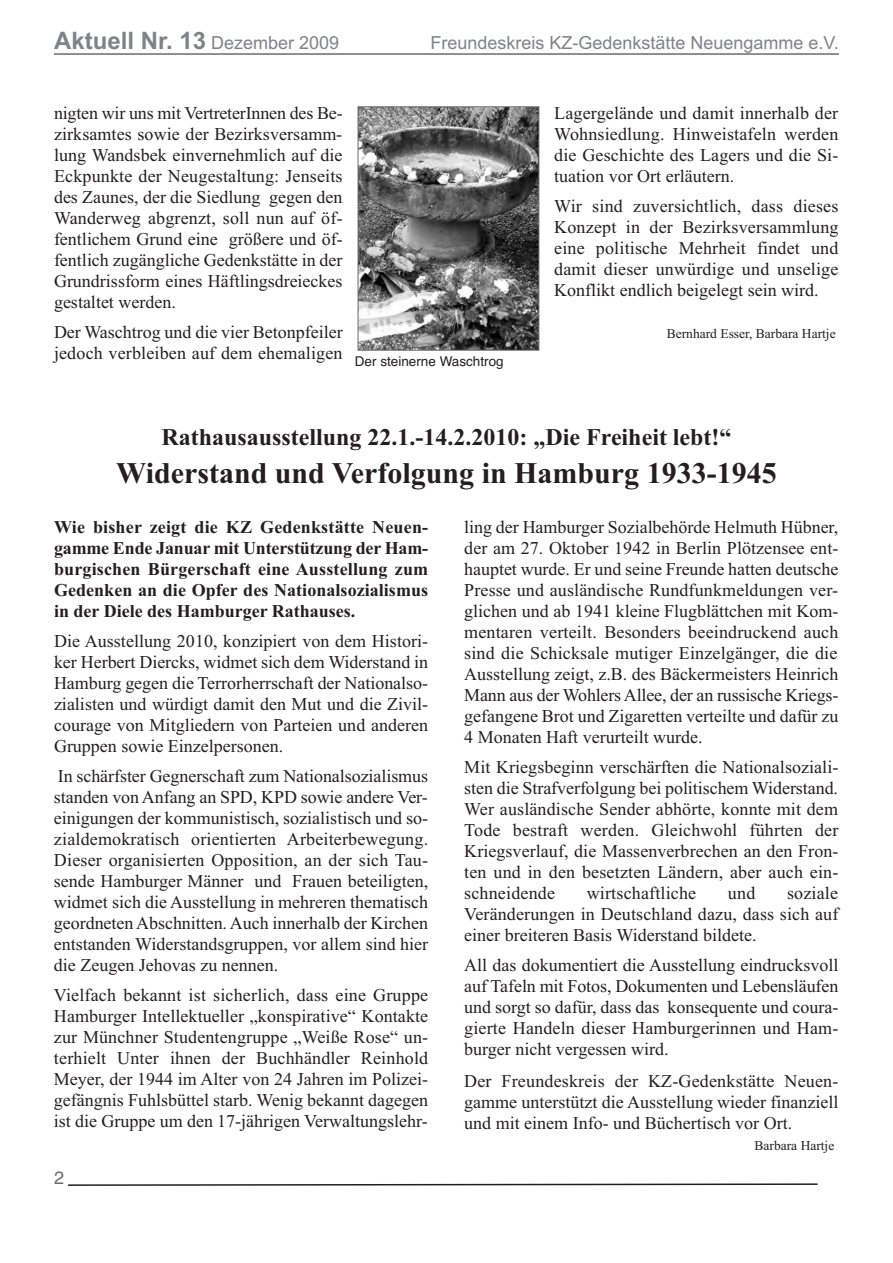
<style>
.page{position:relative;width:893px;height:1263px;background:#fff}
.page>*{position:absolute;margin:0;border:0;box-sizing:border-box;transform-origin:0 0}
.t1{font:700 30px "Times New Roman";color:#231f20}
.t2{font:700 24px "Times New Roman";color:#231f20}
.t3{font:700 24px "Arial";color:#808285}
.t4{font:18px/21px "Times New Roman";color:#231f20;text-align:justify}
.t5{font:700 18px/21px "Times New Roman";color:#231f20;text-align:justify}
.t6{font:18px "Arial";color:#808285}
.t7{font:18px "Helvetica";color:#6c6d70}
.t8{font:13.5px "Times New Roman";color:#231f20}
.t9{font:13.5px "Helvetica";color:#231f20}
.s1{font-weight:400;font-size:18px}
</style>
<div class="page">
<hr style="left:54px;top:54px;width:785px;height:1px;background:#231f20">
<svg style="left:68px;top:1183px;width:750px;height:3px"></svg>
<img style="left:360px;top:108px;width:177px;height:241px">
<div style="left:358px;top:106px;width:181px;height:245px;border:1px solid #6c6d70"></div>
<h2 class="t3" style="left:54px;top:27px;width:287px">Aktuell Nr. 13 <span class="s1">Dezember 2009</span></h2>
<p class="t6" style="left:430px;top:32px;width:410px">Freundeskreis KZ-Gedenkstätte Neuengamme e.V.</p>
<p class="t4" style="left:54px;top:102px;width:290px">nigten wir uns mit VertreterInnen des Be&shy;zirksamtes sowie der Bezirksversamm&shy;lung Wandsbek einvernehmlich auf die Eckpunkte der Neugestaltung: Jenseits des Zaunes, der die Siedlung gegen den Wanderweg abgrenzt, soll nun auf öf&shy;fentlichem Grund eine größere und öf&shy;fentlich zugängliche Gedenkstätte in der Grundrissform eines Häftlingsdreieckes gestaltet werden.</p>
<p class="t4" style="left:54px;top:321px;width:290px">Der Waschtrog und die vier Betonpfeiler jedoch verbleiben auf dem ehemaligen</p>
<p class="t9" style="left:355px;top:353px;width:150px">Der steinerne Waschtrog</p>
<p class="t4" style="left:554px;top:102px;width:286px">Lagergelände und damit innerhalb der Wohnsiedlung. Hinweistafeln werden die Geschichte des Lagers und die Si&shy;tuation vor Ort erläutern.</p>
<p class="t4" style="left:554px;top:195px;width:286px">Wir sind zuversichtlich, dass dieses Konzept in der Bezirksversammlung eine politische Mehrheit findet und damit dieser unwürdige und unselige Konflikt endlich beigelegt sein wird.</p>
<p class="t8" style="left:667px;top:325px;width:170px">Bernhard Esser, Barbara Hartje</p>
<h2 class="t2" style="left:161px;top:422px;width:572px">Rathausausstellung 22.1.-14.2.2010: „Die Freiheit lebt!“</h2>
<h1 class="t1" style="left:116px;top:455px;width:662px">Widerstand und Verfolgung in Hamburg 1933-1945</h1>
<p class="t5" style="left:54px;top:516px;width:376px">Wie bisher zeigt die KZ Gedenkstätte Neuen&shy;gamme Ende Januar mit Unterstützung der Ham&shy;burgischen Bürgerschaft eine Ausstellung zum Gedenken an die Opfer des Nationalsozialismus in der Diele des Hamburger Rathauses.</p>
<p class="t4" style="left:54px;top:630px;width:376px">Die Ausstellung 2010, konzipiert von dem Histori&shy;ker Herbert Diercks, widmet sich dem Widerstand in Hamburg gegen die Terrorherrschaft der Nationalso&shy;zialisten und würdigt damit den Mut und die Zivil&shy;courage von Mitgliedern von Parteien und anderen Gruppen sowie Einzelpersonen.</p>
<p class="t4" style="left:54px;top:765px;width:376px">In schärfster Gegnerschaft zum Nationalsozialismus standen von Anfang an SPD, KPD sowie andere Ver&shy;einigungen der kommunistisch, sozialistisch und so&shy;zialdemokratisch orientierten Arbeiterbewegung.<br>Dieser organisierten Opposition, an der sich Tau&shy;sende Hamburger Männer und Frauen beteiligten, widmet sich die Ausstellung in mehreren thematisch geordneten Abschnitten. Auch innerhalb der Kirchen entstanden Widerstandsgruppen, vor allem sind hier die Zeugen Jehovas zu nennen.</p>
<p class="t4" style="left:54px;top:984px;width:376px">Vielfach bekannt ist sicherlich, dass eine Gruppe Hamburger Intellektueller „konspirative“ Kontakte zur Münchner Studentengruppe „Weiße Rose“ un&shy;terhielt Unter ihnen der Buchhändler Reinhold Meyer, der 1944 im Alter von 24 Jahren im Polizei&shy;gefängnis Fuhlsbüttel starb. Wenig bekannt dagegen ist die Gruppe um den 17-jährigen Verwaltungslehr-</p>
<p class="t7" style="left:54px;top:1168px;width:12px">2</p>
<p class="t4" style="left:464px;top:516px;width:376px">ling der Hamburger Sozialbehörde Helmuth Hübner, der am 27. Oktober 1942 in Berlin Plötzensee ent&shy;hauptet wurde. Er und seine Freunde hatten deutsche Presse und ausländische Rundfunkmeldungen ver&shy;glichen und ab 1941 kleine Flugblättchen mit Kom&shy;mentaren verteilt. Besonders beeindruckend auch sind die Schicksale mutiger Einzelgänger, die die Ausstellung zeigt, z.B. des Bäckermeisters Heinrich Mann aus der Wohlers Allee, der an russische Kriegs&shy;gefangene Brot und Zigaretten verteilte und dafür zu 4 Monaten Haft verurteilt wurde.</p>
<p class="t4" style="left:464px;top:756px;width:376px">Mit Kriegsbeginn verschärften die Nationalsoziali&shy;sten die Strafverfolgung bei politischem Widerstand.<br>Wer ausländische Sender abhörte, konnte mit dem Tode bestraft werden. Gleichwohl führten der Kriegsverlauf, die Massenverbrechen an den Fron&shy;ten und in den besetzten Ländern, aber auch ein&shy;schneidende</p>
<p class="t4" style="left:464px;top:883px;width:376px;text-indent:323px">soziale Veränderungen in Deutschland dazu, dass sich auf einer breiteren Basis Widerstand bildete.</p>
<p class="t4" style="left:464px;top:955px;width:376px">All das dokumentiert die Ausstellung eindrucksvoll auf Tafeln mit Fotos, Dokumenten und Lebensläufen und sorgt so dafür, dass das konsequente und coura&shy;gierte Handeln dieser Hamburgerinnen und Ham&shy;burger nicht vergessen wird.</p>
<p class="t4" style="left:464px;top:1070px;width:376px">Der Freundeskreis der KZ-Gedenkstätte Neuen&shy;gamme unterstützt die Ausstellung wieder finanziell und mit einem Info- und Büchertisch vor Ort.</p>
<p class="t8" style="left:754px;top:1137px;width:81px">Barbara Hartje</p>
<p class="t4" style="left:587px;top:883px;width:111px">wirtschaftliche</p>
<p class="t4" style="left:728px;top:883px;width:29px">und</p>
</div>
